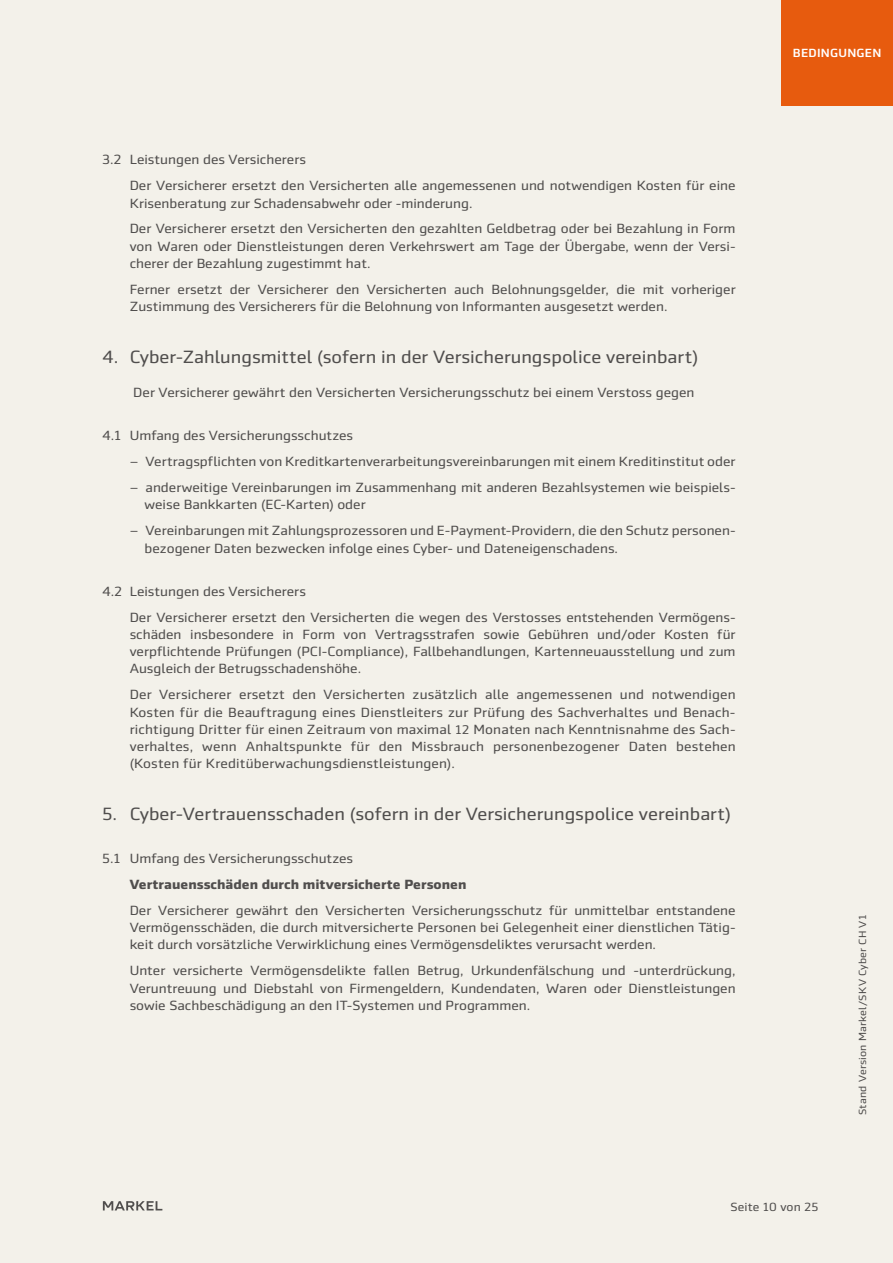
<style>
.page{position:relative;width:893px;height:1263px;background:#f3f1ea}
.page>*{position:absolute;margin:0;border:0;box-sizing:border-box;transform-origin:0 0}
.t1{font:18px "Markel Sans";color:#504e4d}
.t2{font:13.5px/17.2px "Markel Sans";color:#504e4d}
.t3{font:700 13.5px "Markel Sans";color:#504e4d}
.t4{font:12px "Markel Sans";letter-spacing:.01em;color:#504e4d}
.t5{font:500 12px "Markel Sans";letter-spacing:.02em;color:#fff}
.t6{font:10.5px "Markel Sans";letter-spacing:.02em;color:#504e4d}
.s1{font-size:12.75px}
</style>
<div class="page">
<svg style="left:103px;top:1201px;width:59px;height:9px"></svg>
<div style="left:781px;top:0;width:112px;height:105px;background:#e75b0e"></div>
<p class="t2" style="left:130px;top:147px;width:607px;line-height:26px;text-indent:-28px">3.2 Leistungen des Versicherers<br>Der Versicherer ersetzt den Versicherten alle angemessenen und notwendigen Kosten für eine</p>
<p class="t2" style="left:130px;top:190px;width:607px;line-height:26px">Krisenberatung zur Schadensabwehr oder -minderung.<br>Der Versicherer ersetzt den Versicherten den gezahlten Geldbetrag oder bei Bezahlung in Form</p>
<p class="t2" style="left:130px;top:238px;width:607px">von Waren oder Dienstleistungen deren Verkehrswert am Tage der Übergabe, wenn der Versi&shy;cherer der Bezahlung zugestimmt hat.</p>
<p class="t2" style="left:130px;top:281px;width:607px">Ferner ersetzt der Versicherer den Versicherten auch Belohnungsgelder, die mit vorheriger<br>Zustimmung des Versicherers für die Belohnung von Informanten ausgesetzt werden.</p>
<h1 class="t1" style="left:102px;top:347px;width:598px">4. Cyber-Zahlungsmittel (sofern in der Versicherungspolice vereinbart)</h1>
<p class="t2" style="left:133px;top:384px;width:563px">Der Versicherer gewährt den Versicherten Versicherungsschutz bei einem Verstoss gegen</p>
<p class="t2" style="left:130px;top:423px;width:607px;line-height:26px;text-indent:-28px">4.1 Umfang des Versicherungsschutzes<br>‒ Vertragspflichten von Kreditkartenverarbeitungsvereinbarungen mit einem Kreditinstitut oder ‒ anderweitige Vereinbarungen im Zusammenhang mit anderen Bezahlsystemen wie beispiels-</p>
<p class="t2" style="left:130px;top:492px;width:607px;line-height:26px;text-indent:15px">weise Bankkarten (EC-Karten) oder<br>‒ Vereinbarungen mit Zahlungsprozessoren und E-Payment-Providern, die den Schutz personen-</p>
<p class="t2" style="left:145px;top:539px;width:475px">bezogener Daten bezwecken infolge eines Cyber- und Dateneigenschadens.</p>
<p class="t2" style="left:130px;top:578px;width:607px;line-height:26px;text-indent:-28px">4.2 Leistungen des Versicherers<br>Der Versicherer ersetzt den Versicherten die wegen des Verstosses entstehenden Vermögens-</p>
<p class="t2" style="left:130px;top:626px;width:607px;text-align:justify">schäden insbesondere in Form von Vertragsstrafen sowie Gebühren und/oder Kosten für verpflichtende Prüfungen (PCI-Compliance), Fallbehandlungen, Kartenneuausstellung und zum Ausgleich der Betrugsschadenshöhe.</p>
<p class="t2" style="left:130px;top:686px;width:607px;text-align:justify">Der Versicherer ersetzt den Versicherten zusätzlich alle angemessenen und notwendigen Kosten für die Beauftragung eines Dienstleiters zur Prüfung des Sachverhaltes und Benach&shy;richtigung Dritter für einen Zeitraum von maximal <span class="s1">12</span> Monaten nach Kenntnisnahme des Sach&shy;verhaltes, wenn Anhaltspunkte für den Missbrauch personenbezogener Daten bestehen (Kosten für Kreditüberwachungsdienstleistungen).</p>
<h1 class="t1" style="left:102px;top:804px;width:631px">5. Cyber-Vertrauensschaden (sofern in der Versicherungspolice vereinbart)</h1>
<p class="t2" style="left:102px;top:850px;width:253px">5.1 Umfang des Versicherungsschutzes</p>
<p class="t3" style="left:130px;top:876px;width:338px">Vertrauensschäden durch mitversicherte Personen</p>
<p class="t2" style="left:130px;top:902px;width:607px;text-align:justify">Der Versicherer gewährt den Versicherten Versicherungsschutz für unmittelbar entstandene Vermögensschäden, die durch mitversicherte Personen bei Gelegenheit einer dienstlichen Tätig&shy;keit durch vorsätzliche Verwirklichung eines Vermögensdeliktes verursacht werden.</p>
<p class="t2" style="left:130px;top:962px;width:607px;text-align:justify">Unter versicherte Vermögensdelikte fallen Betrug, Urkundenfälschung und -unterdrückung, Veruntreuung und Diebstahl von Firmengeldern, Kundendaten, Waren oder Dienstleistungen sowie Sachbeschädigung an den IT-Systemen und Programmen.</p>
<p class="t5" style="left:793px;top:46px;width:90px">BEDINGUNGEN</p>
<p class="t6" style="left:857px;top:1115px;width:202px;rotate:-90deg">Stand Version Markel/SKV Cyber CH V1</p>
<p class="t4" style="left:730px;top:1200px;width:90px">Seite 10 von 25</p>
</div>
